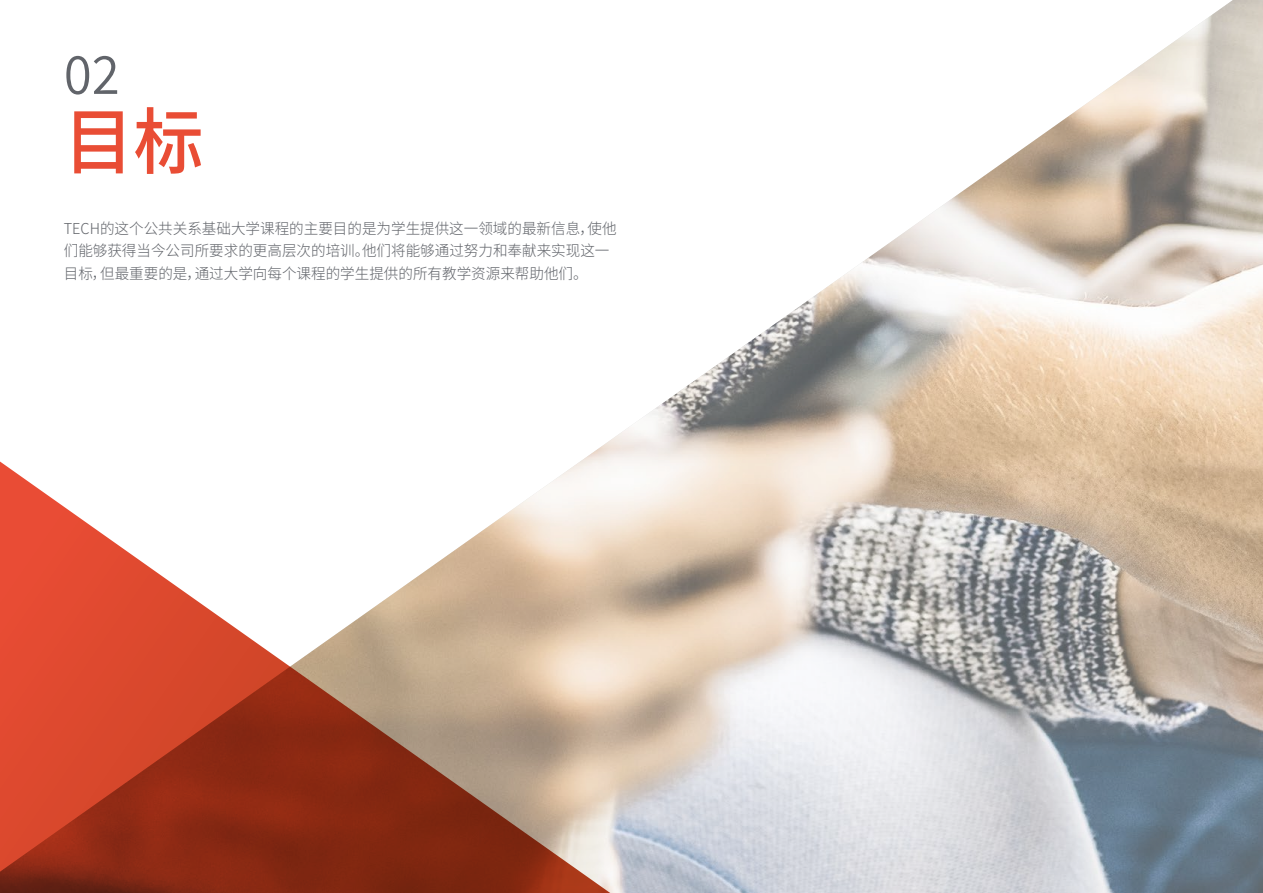
<style>
.page{position:relative;width:1263px;height:893px;background:#fff}
.page>*{position:absolute;margin:0;border:0;box-sizing:border-box;transform-origin:0 0}
.t1{font:500 72px "Source Han Sans CN";color:#e94d35}
.t2{font:52.5px "Source Han Sans CN";color:#61646a}
.t3{font:300 15px/22.5px "Source Han Sans CN";color:#61646a}
</style>
<div class="page">
<img style="left:602px;top:0;width:661px;height:893px">
<svg style="left:0;top:446px;width:640px;height:447px"></svg>
<h2 class="t2" style="left:64px;top:45px;width:57px">02</h2>
<h1 class="t1" style="left:64px;top:101px;width:141px">目标</h1>
<p class="t3" style="left:64px;top:217px;width:554px">TECH的这个公共关系基础大学课程的主要目的是为学生提供这一领域的最新信息，使他们能够获得当今公司所要求的更高层次的培训。他们将能够通过努力和奉献来实现这一目标，但最重要的是，通过大学向每个课程的学生提供的所有教学资源来帮助他们。</p>
</div>
